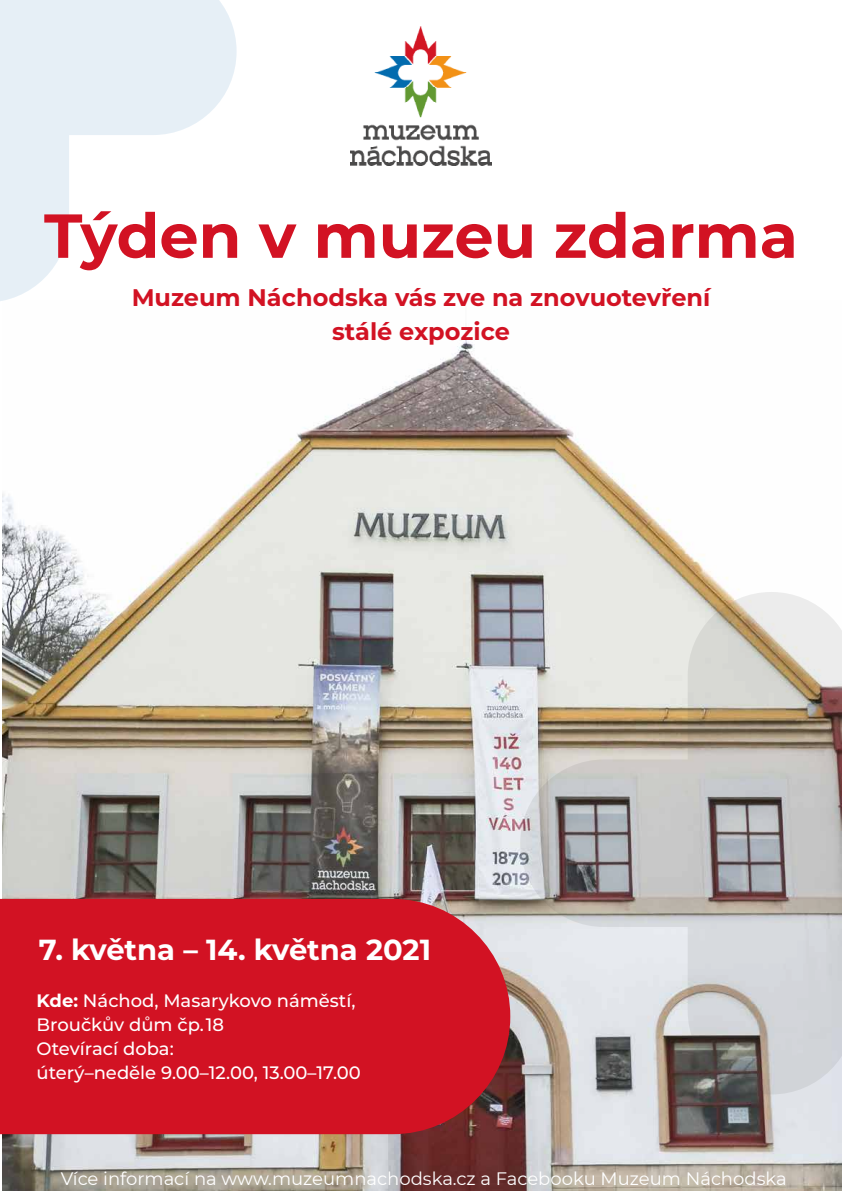
<style>
.page{position:relative;width:842px;height:1191px;background:#fff}
.page>*{position:absolute;margin:0;border:0;box-sizing:border-box;transform-origin:0 0}
.t1{font:700 62px "Montserrat";color:#d21223}
.t2{font:700 29px "Montserrat";color:#fff}
.t3{font:700 24px/34px "Montserrat";color:#d21223;text-align:center}
.t4{font:500 18px/24px "Montserrat";color:#fff}
.t5{font:18px "Montserrat";color:#fff}
.s1{font-weight:700}
</style>
<div class="page">
<img style="left:3px;top:329px;width:839px;height:862px">
<svg style="left:0;top:0;width:237px;height:301px;fill:#e6eff6"></svg>
<img style="left:520px;top:592px;width:322px;height:502px">
<div style="left:0;top:899px;width:510px;height:235px;background:#d21223"></div>
<img style="left:350px;top:27px;width:142px;height:138px">
<h1 class="t1" style="left:44px;top:191px;width:755px">Týden v muzeu zdarma</h1>
<h3 class="t3" style="left:132px;top:279px;width:580px">Muzeum Náchodska vás zve na znovuotevření stálé expozice</h3>
<h2 class="t2" style="left:39px;top:929px;width:394px">7. května – 14. května 2021</h2>
<p class="t4" style="left:37px;top:987px;width:326px"><span class="s1">Kde:</span> Náchod, Masarykovo náměstí,<br>Broučkův dům čp. 18<br>Otevírací doba:<br>úterý–neděle 9.00–12.00, 13.00–17.00</p>
<p class="t5" style="left:61px;top:1166px;width:727px">Více informací na www.muzeumnachodska.cz a Facebooku Muzeum Náchodska</p>
</div>
